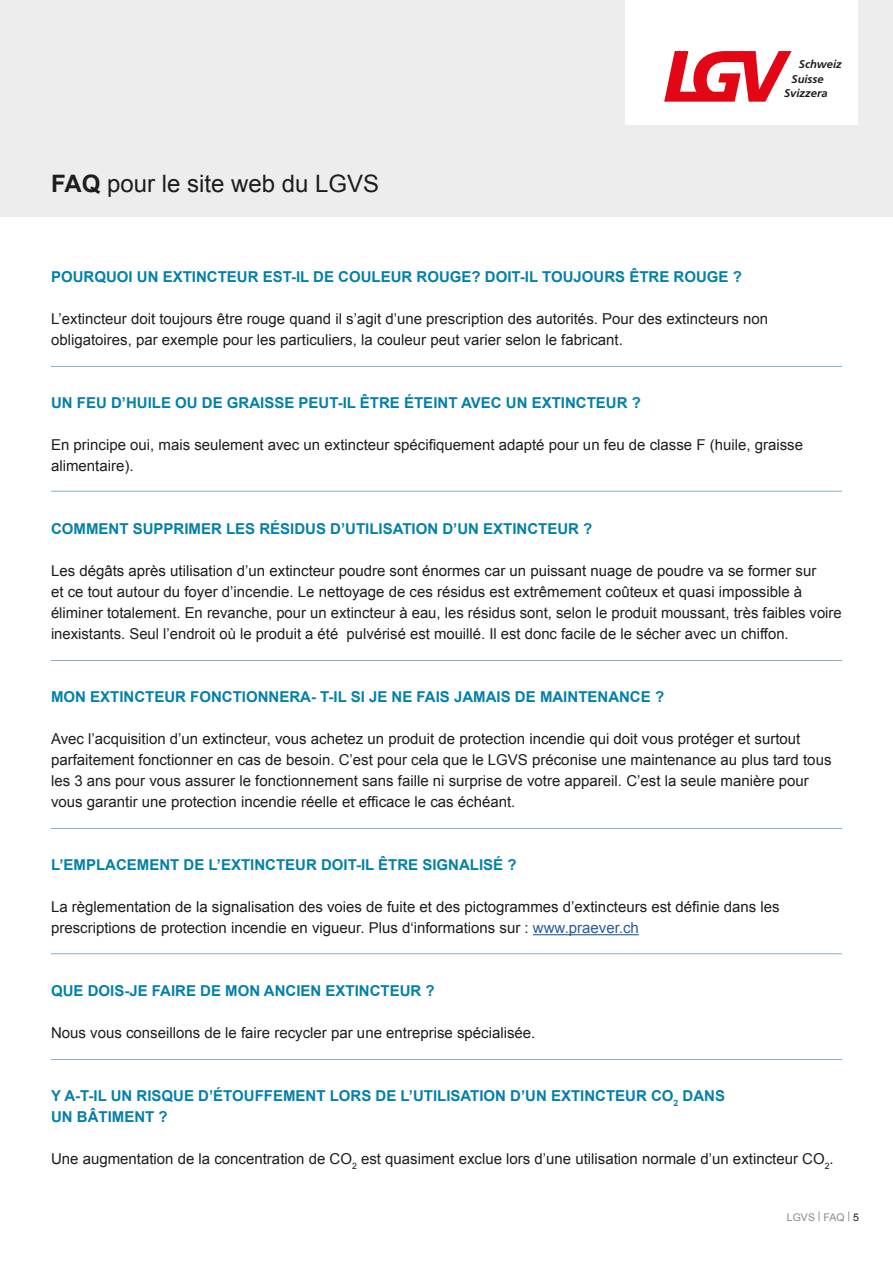
<style>
.page{position:relative;width:893px;height:1263px;background:#fff}
.page>*{position:absolute;margin:0;border:0;box-sizing:border-box;transform-origin:0 0}
.t1{font:24px "Arial";color:#1d1d1b}
.t2{font:15px/21px "Arial";color:#1d1d1b}
.t3{font:700 15px/21px "Arial";color:#0380a9}
.t4{font:italic 700 11.25px "Frutiger CE";color:#1d1d1b}
.t5{font:10.5px "Arial";color:#878787}
.s1{font-weight:700}
.s2{color:#275b9c}
.s3{color:#1d1d1b}
</style>
<div class="page">
<div style="left:0;top:0;width:893px;height:216px;background:#ededed"></div>
<div style="left:626px;top:0;width:232px;height:125px;background:#fff"></div>
<svg style="left:664px;top:51px;width:128px;height:51px"></svg>
<hr style="left:51px;top:366px;width:791px;height:1px;background:#8aafca">
<hr style="left:51px;top:491px;width:791px;height:1px;background:#8aafca">
<hr style="left:51px;top:660px;width:791px;height:1px;background:#8aafca">
<hr style="left:51px;top:828px;width:791px;height:1px;background:#8aafca">
<hr style="left:51px;top:953px;width:791px;height:1px;background:#8aafca">
<hr style="left:51px;top:1059px;width:791px;height:1px;background:#8aafca">
<hr style="left:533px;top:934px;width:106px;height:1px;background:#275b9c">
<p class="t4" style="left:799px;top:58px;width:44px">Schweiz</p>
<p class="t4" style="left:791px;top:72px;width:34px">Suisse</p>
<p class="t4" style="left:784px;top:86px;width:45px">Svizzera</p>
<h1 class="t1" style="left:51px;top:168px;width:330px"><span class="s1">FAQ</span> pour le site web du LGVS</h1>
<p class="t3" style="left:51px;top:267px;width:692px">POURQUOI UN EXTINCTEUR EST-IL DE COULEUR ROUGE? DOIT-IL TOUJOURS ÊTRE ROUGE ?</p>
<p class="t2" style="left:51px;top:308px;width:719px">L’extincteur doit toujours être rouge quand il s’agit d’une prescription des autorités. Pour des extincteurs non obligatoires, par exemple pour les particuliers, la couleur peut varier selon le fabricant.</p>
<p class="t3" style="left:51px;top:393px;width:591px">UN FEU D’HUILE OU DE GRAISSE PEUT-IL ÊTRE ÉTEINT AVEC UN EXTINCTEUR ?</p>
<p class="t2" style="left:51px;top:434px;width:754px">En principe oui, mais seulement avec un extincteur spécifiquement adapté pour un feu de classe F (huile, graisse alimentaire).</p>
<p class="t3" style="left:51px;top:519px;width:543px">COMMENT SUPPRIMER LES RÉSIDUS D’UTILISATION D’UN EXTINCTEUR ?</p>
<p class="t2" style="left:51px;top:560px;width:792px">Les dégâts après utilisation d’un extincteur poudre sont énormes car un puissant nuage de poudre va se former sur<br>et ce tout autour du foyer d’incendie. Le nettoyage de ces résidus est extrêmement coûteux et quasi impossible à éliminer totalement. En revanche, pour un extincteur à eau, les résidus sont, selon le produit moussant, très faibles voire inexistants. Seul l’endroit où le produit a été pulvérisé est mouillé. Il est donc facile de le sécher avec un chiffon.</p>
<p class="t3" style="left:51px;top:687px;width:615px">MON EXTINCTEUR FONCTIONNERA- T-IL SI JE NE FAIS JAMAIS DE MAINTENANCE ?</p>
<p class="t2" style="left:51px;top:728px;width:782px">Avec l’acquisition d’un extincteur, vous achetez un produit de protection incendie qui doit vous protéger et surtout parfaitement fonctionner en cas de besoin. C’est pour cela que le LGVS préconise une maintenance au plus tard tous les 3 ans pour vous assurer le fonctionnement sans faille ni surprise de votre appareil. C’est la seule manière pour vous garantir une protection incendie réelle et efficace le cas échéant.</p>
<p class="t3" style="left:51px;top:855px;width:467px">L’EMPLACEMENT DE L’EXTINCTEUR DOIT-IL ÊTRE SIGNALISÉ ?</p>
<p class="t2" style="left:51px;top:896px;width:730px">La règlementation de la signalisation des voies de fuite et des pictogrammes d’extincteurs est définie dans les prescriptions de protection incendie en vigueur. Plus d‘informations sur : <span class="s2">www.praever.ch</span></p>
<p class="t3" style="left:51px;top:981px;width:385px">QUE DOIS-JE FAIRE DE MON ANCIEN EXTINCTEUR ?</p>
<p class="t2" style="left:51px;top:1022px;width:486px">Nous vous conseillons de le faire recycler par une entreprise spécialisée.</p>
<p class="t3" style="left:51px;top:1086px;width:676px">Y A-T-IL UN RISQUE D’ÉTOUFFEMENT LORS DE L’UTILISATION D’UN EXTINCTEUR CO<sub>2</sub> DANS<br>UN BÂTIMENT ?</p>
<p class="t2" style="left:51px;top:1148px;width:784px">Une augmentation de la concentration de CO<sub>2</sub> est quasiment exclue lors d’une utilisation normale d’un extincteur CO<sub>2</sub>.</p>
<p class="t5" style="left:787px;top:1210px;width:73px">LGVS | FAQ | <span class="s3">5</span></p>
</div>
